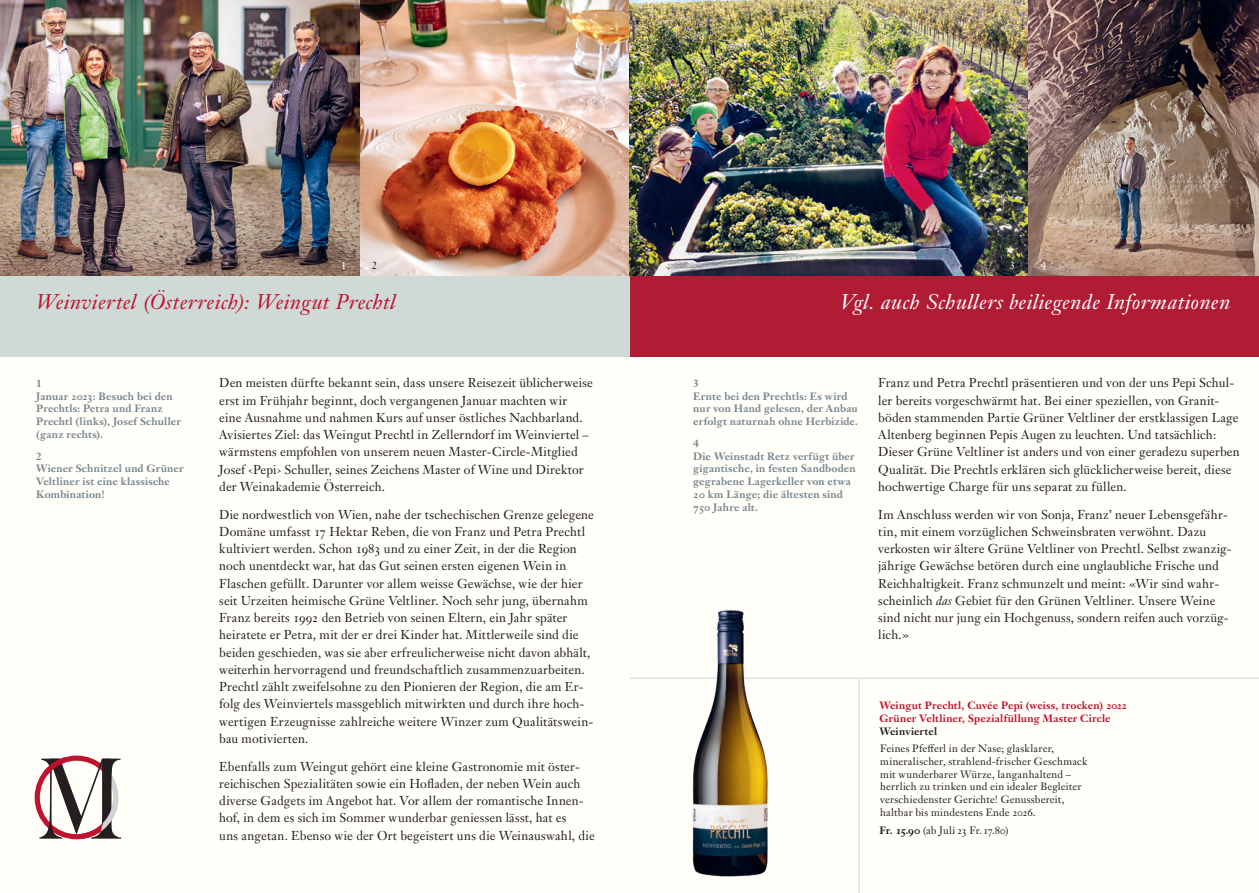
<style>
.page{position:relative;width:1259px;height:893px;background:#fff}
.page>*{position:absolute;margin:0;border:0;box-sizing:border-box;transform-origin:0 0}
.t1{font:italic 21px "Janson Text LT Pro";letter-spacing:.02em;color:#fff}
.t2{font:italic 21px "Janson Text LT Pro";letter-spacing:.015em;color:#c00f2d}
.t3{font:12.75px/17.2px "Janson Text LT Pro";letter-spacing:.01em;color:#231f20}
.t4{font:700 10.5px/12.8px "Janson Text LT Pro";letter-spacing:.015em;color:#77858d}
.t5{font:10.5px/12.8px "Janson Text LT Pro";letter-spacing:.015em;color:#231f20}
.t6{font:700 10.5px/12.8px "Janson Text LT Pro";letter-spacing:.015em;color:#c00f2d}
.t7{font:10.5px "Janson Text LT Pro";letter-spacing:-.01em;color:#231f20}
.t8{font:700 10.5px "Janson Text LT Pro";letter-spacing:.01em;color:#231f20}
.t9{font:10.5px "Janson Text LT Pro";color:#fff}
.s1{font-style:italic}
.s2{font-weight:700}
</style>
<div class="page">
<div style="left:629px;top:0;width:630px;height:893px;background:#fffef8"></div>
<div style="left:0;top:0;width:629px;height:893px;background:#fffef8"></div>
<hr style="left:629px;top:678px;width:630px;height:1px;background:#cbd6dd">
<img style="left:360px;top:0;width:269px;height:276px">
<img style="left:1027px;top:0;width:232px;height:276px">
<img style="left:629px;top:0;width:398px;height:276px">
<img style="left:0;top:0;width:360px;height:276px">
<div style="left:629px;top:276px;width:630px;height:81px;background:#af1c34"></div>
<div style="left:0;top:276px;width:629px;height:81px;background:#cfdad6"></div>
<img style="left:686px;top:610px;width:92px;height:267px">
<hr style="left:858px;top:679px;width:1px;height:214px;background:#cbd6dd">
<svg style="left:34px;top:755px;width:87px;height:85px"></svg>
<p class="t9" style="left:341px;top:258px;width:7px">1</p>
<p class="t5" style="left:372px;top:259px;width:7px">2</p>
<p class="t9" style="left:1010px;top:258px;width:7px">3</p>
<p class="t9" style="left:1040px;top:258px;width:7px">4</p>
<h1 class="t2" style="left:36px;top:289px;width:361px">Weinviertel (Österreich): Weingut Prechtl</h1>
<h1 class="t1" style="left:840px;top:289px;width:391px">Vgl. auch Schullers beiliegende Informationen</h1>
<p class="t4" style="left:36px;top:377px;width:146px">1<br>Januar 2023: Besuch bei den<br>Prechtls: Petra und Franz<br>Prechtl (links), Josef Schuller (ganz rechts).</p>
<p class="t4" style="left:36px;top:449px;width:149px">2<br>Wiener Schnitzel und Grüner<br>Veltliner ist eine klassische<br>Kombination!</p>
<p class="t3" style="left:219px;top:374px;width:375px">Den meisten dürfte bekannt sein, dass unsere Reisezeit üblicherweise erst im Frühjahr beginnt, doch vergangenen Januar machten wir eine Ausnahme und nahmen Kurs auf unser östliches Nachbarland.<br>Avisiertes Ziel: das Weingut Prechtl in Zellerndorf im Weinviertel – wärmstens empfohlen von unserem neuen Master-Circle-Mitglied Josef ‹Pepi› Schuller, seines Zeichens Master of Wine und Direktor der Weinakademie Österreich.</p>
<p class="t3" style="left:219px;top:506px;width:376px">Die nordwestlich von Wien, nahe der tschechischen Grenze gelegene Domäne umfasst 17 Hektar Reben, die von Franz und Petra Prechtl kultiviert werden. Schon 1983 und zu einer Zeit, in der die Region noch unentdeckt war, hat das Gut seinen ersten eigenen Wein in Flaschen gefüllt. Darunter vor allem weisse Gewächse, wie der hier seit Urzeiten heimische Grüne Veltliner. Noch sehr jung, übernahm Franz bereits 1992 den Betrieb von seinen Eltern, ein Jahr später heiratete er Petra, mit der er drei Kinder hat. Mittlerweile sind die beiden geschieden, was sie aber erfreulicherweise nicht davon abhält, weiterhin hervorragend und freundschaftlich zusammenzuarbeiten.<br>Prechtl zählt zweifelsohne zu den Pionieren der Region, die am Er&shy;folg des Weinviertels massgeblich mitwirkten und durch ihre hoch&shy;wertigen Erzeugnisse zahlreiche weitere Winzer zum Qualitätswein&shy;bau motivierten.</p>
<p class="t3" style="left:219px;top:758px;width:377px">Ebenfalls zum Weingut gehört eine kleine Gastronomie mit öster&shy;reichischen Spezialitäten sowie ein Hofladen, der neben Wein auch diverse Gadgets im Angebot hat. Vor allem der romantische Innen&shy;hof, in dem es sich im Sommer wunderbar geniessen lässt, hat es<br>uns angetan. Ebenso wie der Ort begeistert uns die Weinauswahl, die</p>
<p class="t4" style="left:693px;top:377px;width:166px">3<br>Ernte bei den Prechtls: Es wird nur von Hand gelesen, der Anbau erfolgt naturnah ohne Herbizide.</p>
<p class="t4" style="left:693px;top:437px;width:164px">4<br>Die Weinstadt Retz verfügt über gigantische, in festen Sandboden gegrabene Lagerkeller von etwa<br>20 km Länge; die ältesten sind<br>750 Jahre alt.</p>
<p class="t3" style="left:878px;top:374px;width:363px">Franz und Petra Prechtl präsentieren und von der uns Pepi Schul&shy;ler bereits vorgeschwärmt hat. Bei einer speziellen, von Granit&shy;böden stammenden Partie Grüner Veltliner der erstklassigen Lage Altenberg beginnen Pepis Augen zu leuchten. Und tatsächlich:<br>Dieser Grüne Veltliner ist anders und von einer geradezu superben Qualität. Die Prechtls erklären sich glücklicherweise bereit, diese hochwertige Charge für uns separat zu füllen.</p>
<p class="t3" style="left:878px;top:506px;width:355px">Im Anschluss werden wir von Sonja, Franz’ neuer Lebensgefähr&shy;tin, mit einem vorzüglichen Schweinsbraten verwöhnt. Dazu verkosten wir ältere Grüne Veltliner von Prechtl. Selbst zwanzig&shy;jährige Gewächse betören durch eine unglaubliche Frische und Reichhaltigkeit. Franz schmunzelt und meint: «Wir sind wahr&shy;scheinlich <span class="s1">das</span> Gebiet für den Grünen Veltliner. Unsere Weine sind nicht nur jung ein Hochgenuss, sondern reifen auch vorzüg&shy;lich.»</p>
<p class="t6" style="left:879px;top:699px;width:249px">Weingut Prechtl, Cuvée Pepi (weiss, trocken) 2022<br>Grüner Veltliner, Spezialfüllung Master Circle</p>
<p class="t8" style="left:879px;top:724px;width:59px">Weinviertel</p>
<p class="t5" style="left:880px;top:742px;width:209px">Feines Pfefferl in der Nase; glasklarer, mineralischer, strahlend-frischer Geschmack mit wunderbarer Würze, langanhaltend – herrlich zu trinken und ein idealer Begleiter verschiedenster Gerichte! Genussbereit, haltbar bis mindestens Ende 2026.</p>
<p class="t7" style="left:879px;top:824px;width:131px"><span class="s2">Fr. 15.90</span> (ab Juli 23 Fr.17.80)</p>
</div>
